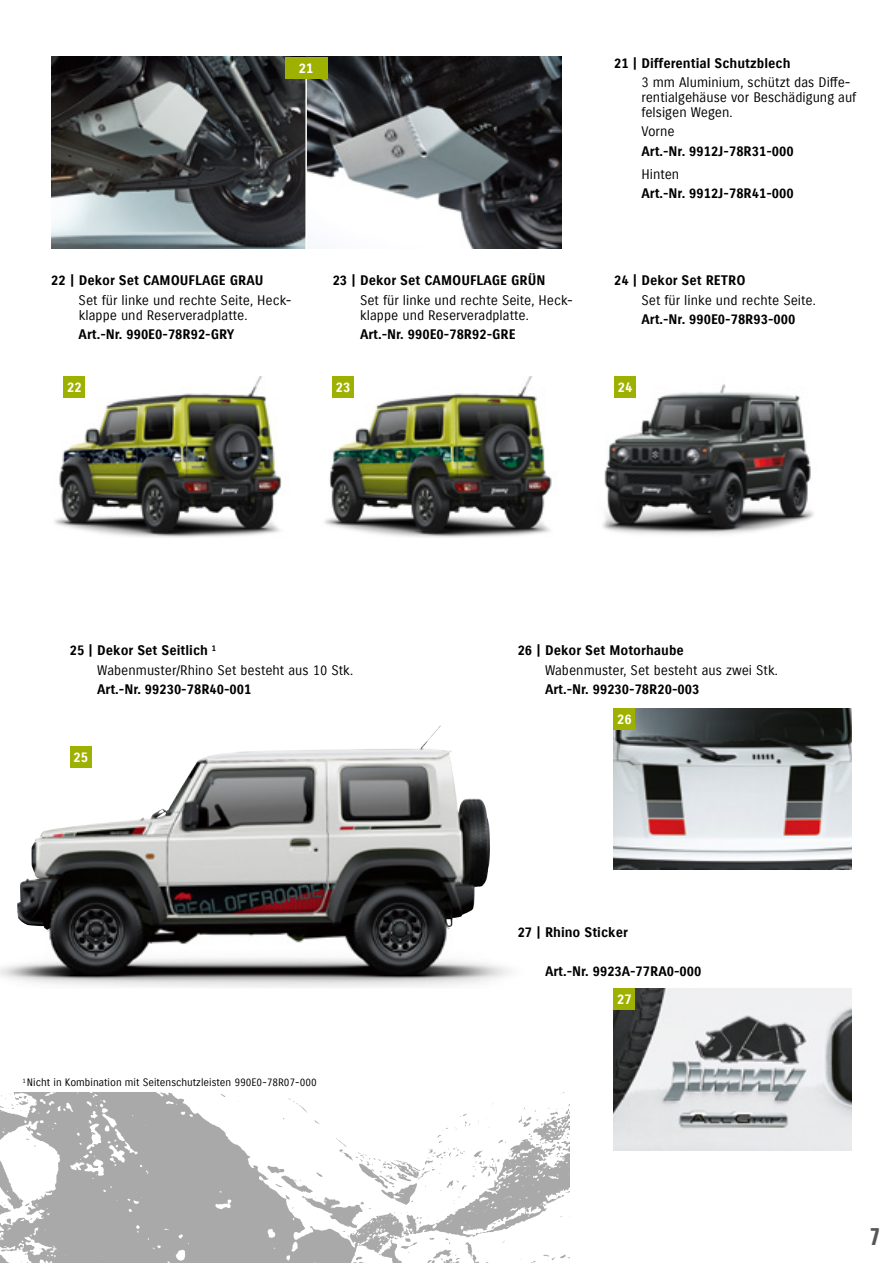
<style>
.page{position:relative;width:893px;height:1263px;background:#fff}
.page>*{position:absolute;margin:0;border:0;box-sizing:border-box;transform-origin:0 0}
.t1{font:24px "Suzuki PRO Headline";color:#565656}
.Beschreibung{font:13.5px/15px "Suzuki PRO Regular";color:#000}
.Artikel_Name{font:13.5px "Suzuki PRO Bold";color:#000}
.Beschreibung-2{font:13.5px "Suzuki PRO Bold";color:#000}
.Artikelnummer{font:13.5px "Suzuki PRO Bold";color:#000}
.Artikel_Name-2{font:13.5px "Suzuki PRO Bold";color:#fff}
.t2{font:10.5px "Suzuki PRO Regular";color:#000}
</style>
<div class="page">
<img style="left:51px;top:57px;width:510px;height:191px">
<img style="left:0;top:1093px;width:569px;height:170px">
<hr style="left:305px;top:57px;width:2px;height:200px;background:#fff">
<div style="left:285px;top:57px;width:42px;height:21px;background:#9fb100"></div>
<img style="left:324px;top:376px;width:233px;height:162px">
<img style="left:54px;top:376px;width:228px;height:162px">
<img style="left:614px;top:708px;width:238px;height:162px">
<img style="left:614px;top:988px;width:238px;height:162px">
<img style="left:602px;top:384px;width:212px;height:151px">
<img style="left:0;top:725px;width:510px;height:263px">
<div style="left:332px;top:376px;width:22px;height:22px;background:#9fb100"></div>
<div style="left:614px;top:376px;width:22px;height:22px;background:#9fb100"></div>
<div style="left:70px;top:746px;width:21px;height:21px;background:#9fb100"></div>
<div style="left:64px;top:376px;width:21px;height:22px;background:#9fb100"></div>
<div style="left:614px;top:708px;width:21px;height:21px;background:#9fb100"></div>
<div style="left:614px;top:988px;width:21px;height:22px;background:#9fb100"></div>
<p class="Artikel_Name-2" style="left:299px;top:60px;width:16px">21</p>
<p class="Artikel_Name" style="left:614px;top:55px;width:178px">21 | Differential Schutzblech</p>
<p class="Beschreibung" style="left:641px;top:75px;width:216px">3 mm Aluminium, schützt das Diffe&shy;rentialgehäuse vor Beschädigung auf felsigen Wegen.</p>
<p class="Beschreibung" style="left:641px;top:124px;width:35px">Vorne</p>
<p class="Artikelnummer" style="left:641px;top:143px;width:154px">Art.-Nr. 9912J-78R31-000</p>
<p class="Beschreibung" style="left:641px;top:167px;width:39px">Hinten</p>
<p class="Artikelnummer" style="left:641px;top:185px;width:154px">Art.-Nr. 9912J-78R41-000</p>
<p class="Artikel_Name" style="left:51px;top:272px;width:214px">22 | Dekor Set CAMOUFLAGE GRAU</p>
<p class="Beschreibung" style="left:79px;top:293px;width:214px">Set für linke und rechte Seite, Heck&shy;klappe und Reserveradplatte.</p>
<p class="Beschreibung-2" style="left:79px;top:326px;width:157px">Art.-Nr. 990E0-78R92-GRY</p>
<p class="Artikel_Name-2" style="left:67px;top:379px;width:16px">22</p>
<p class="Artikel_Name" style="left:333px;top:272px;width:214px">23 | Dekor Set CAMOUFLAGE GRÜN</p>
<p class="Beschreibung" style="left:360px;top:293px;width:214px">Set für linke und rechte Seite, Heck&shy;klappe und Reserveradplatte.</p>
<p class="Beschreibung-2" style="left:360px;top:326px;width:157px">Art.-Nr. 990E0-78R92-GRE</p>
<p class="Artikel_Name" style="left:614px;top:272px;width:133px">24 | Dekor Set RETRO</p>
<p class="Beschreibung" style="left:641px;top:293px;width:176px">Set für linke und rechte Seite.</p>
<p class="Beschreibung-2" style="left:641px;top:311px;width:155px">Art.-Nr. 990E0-78R93-000</p>
<p class="Artikel_Name-2" style="left:336px;top:379px;width:16px">23</p>
<p class="Artikel_Name-2" style="left:618px;top:379px;width:16px">24</p>
<p class="Artikel_Name" style="left:70px;top:642px;width:148px">25 | Dekor Set Seitlich <sup>1</sup></p>
<p class="Beschreibung" style="left:97px;top:662px;width:258px">Wabenmuster/Rhino Set besteht aus 10 Stk.</p>
<p class="Beschreibung-2" style="left:97px;top:681px;width:156px">Art.-Nr. 99230-78R40-001</p>
<p class="Artikel_Name-2" style="left:73px;top:749px;width:16px">25</p>
<p class="t2" style="left:22px;top:1076px;width:296px"><sup>1</sup> Nicht in Kombination mit Seitenschutzleisten 990E0-78R07-000</p>
<p class="Artikel_Name" style="left:518px;top:642px;width:168px">26 | Dekor Set Motorhaube</p>
<p class="Beschreibung" style="left:545px;top:662px;width:234px">Wabenmuster, Set besteht aus zwei Stk.</p>
<p class="Beschreibung-2" style="left:545px;top:681px;width:156px">Art.-Nr. 99230-78R20-003</p>
<p class="Artikel_Name-2" style="left:617px;top:711px;width:16px">26</p>
<p class="Artikel_Name" style="left:518px;top:924px;width:112px">27 | Rhino Sticker</p>
<p class="Beschreibung-2" style="left:545px;top:963px;width:158px">Art.-Nr. 9923A-77RA0-000</p>
<p class="Artikel_Name-2" style="left:617px;top:991px;width:16px">27</p>
<h1 class="t1" style="left:870px;top:1222px;width:12px">7</h1>
</div>
